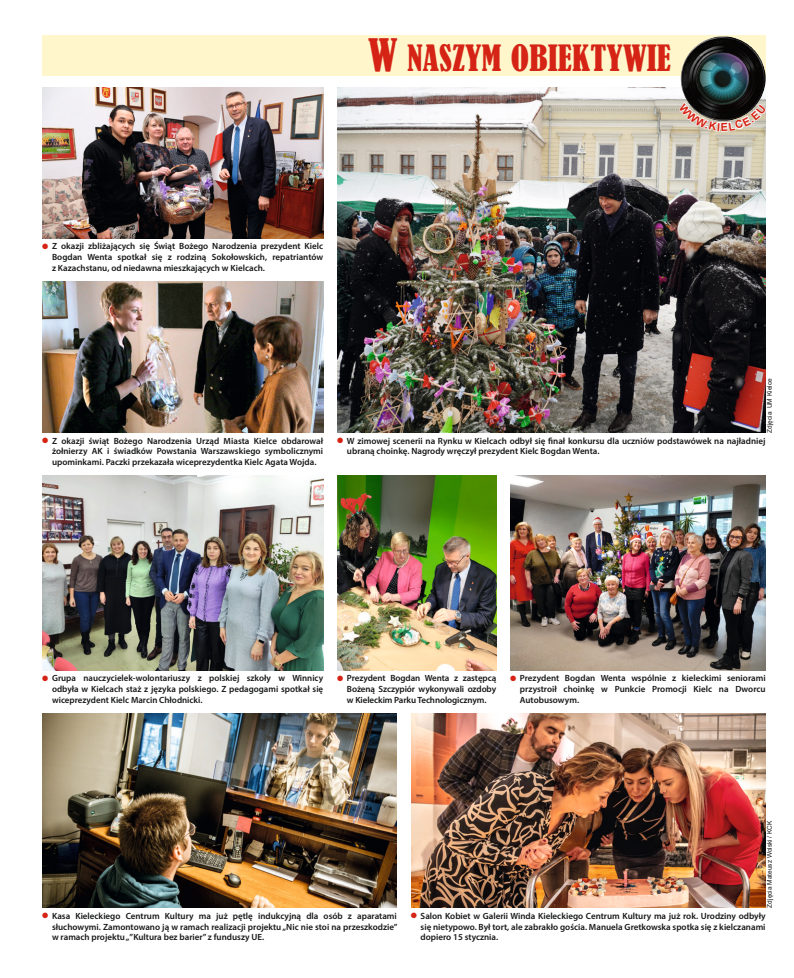
<style>
.page{position:relative;width:794px;height:978px;background:#fff}
.page>*{position:absolute;margin:0;border:0;box-sizing:border-box;transform-origin:0 0}
.W_naszym_obiektywie{font:condensed 34px "Bernard";color:#d52415}
.t1{font:600 9px/10.8px "Myriad Pro";color:#151616;text-align:justify}
.t2{font:6.5px "Arial";color:#151616}
.s1{font-size:42px}
</style>
<div class="page">
<img style="left:337px;top:88px;width:428px;height:344px">
<img style="left:43px;top:87px;width:280px;height:151px">
<img style="left:43px;top:282px;width:280px;height:151px">
<div style="left:43px;top:35px;width:722px;height:41px;background:#fff7cb"></div>
<img style="left:681px;top:36px;width:84px;height:65px">
<img style="left:43px;top:476px;width:280px;height:194px">
<img style="left:337px;top:476px;width:159px;height:194px">
<img style="left:510px;top:476px;width:255px;height:194px">
<img style="left:43px;top:714px;width:354px;height:194px">
<img style="left:411px;top:714px;width:354px;height:194px">
<svg style="left:677px;top:101px;width:89px;height:32px"></svg>
<h1 class="W_naszym_obiektywie" style="left:368px;top:38px;width:305px"><span class="s1">W</span> NASZYM OBIEKTYWIE</h1>
<p class="t1" style="left:52px;top:240px;width:273px">Z okazji zbliżających się Świąt Bożego Narodzenia prezydent Kielc Bogdan Wenta spotkał się z rodziną Sokołowskich, repatriantów z Kazachstanu, od niedawna mieszkających w Kielcach.</p>
<p class="t1" style="left:52px;top:435px;width:273px">Z okazji świąt Bożego Narodzenia Urząd Miasta Kielce obdarował żołnierzy AK i świadków Powstania Warszawskiego symbolicznymi upominkami. Paczki przekazała wiceprezydentka Kielc Agata Wojda.</p>
<p class="t2" style="left:765px;top:433px;width:56px;rotate:-90deg">Zdjęcia UM Kielce</p>
<p class="t1" style="left:347px;top:435px;width:420px">W zimowej scenerii na Rynku w Kielcach odbył się finał konkursu dla uczniów podstawówek na najładniej ubraną choinkę. Nagrody wręczył prezydent Kielc Bogdan Wenta.</p>
<p class="t1" style="left:52px;top:672px;width:273px">Grupa nauczycielek-wolontariuszy z polskiej szkoły w Winnicy odbyła w Kielcach staż z języka polskiego. Z pedagogami spotkał się wiceprezydent Kielc Marcin Chłodnicki.</p>
<p class="t1" style="left:520px;top:672px;width:247px">Prezydent Bogdan Wenta wspólnie z kieleckimi seniorami przystroił choinkę w Punkcie Promocji Kielc na Dworcu Autobusowym.</p>
<p class="t1" style="left:347px;top:672px;width:151px">Prezydent Bogdan Wenta z zastępcą Bożeną Szczypiór wykonywali ozdoby w Kieleckim Parku Technologicznym.</p>
<p class="t1" style="left:52px;top:910px;width:347px">Kasa Kieleckiego Centrum Kultury ma już pętlę indukcyjną dla osób z aparatami słuchowymi. Zamontowano ją w ramach realizacji projektu „Nic nie stoi na przeszkodzie” w ramach projektu „”Kultura bez barier” z funduszy UE.</p>
<p class="t2" style="left:765px;top:907px;width:88px;rotate:-90deg">Zdjęcia Mateusz Wolski / KCK</p>
<p class="t1" style="left:420px;top:910px;width:346px">Salon Kobiet w Galerii Winda Kieleckiego Centrum Kultury ma już rok. Urodziny odbyły się nietypowo. Był tort, ale zabrakło gościa. Manuela Gretkowska spotka się z kielczanami dopiero 15 stycznia.</p>
</div>
